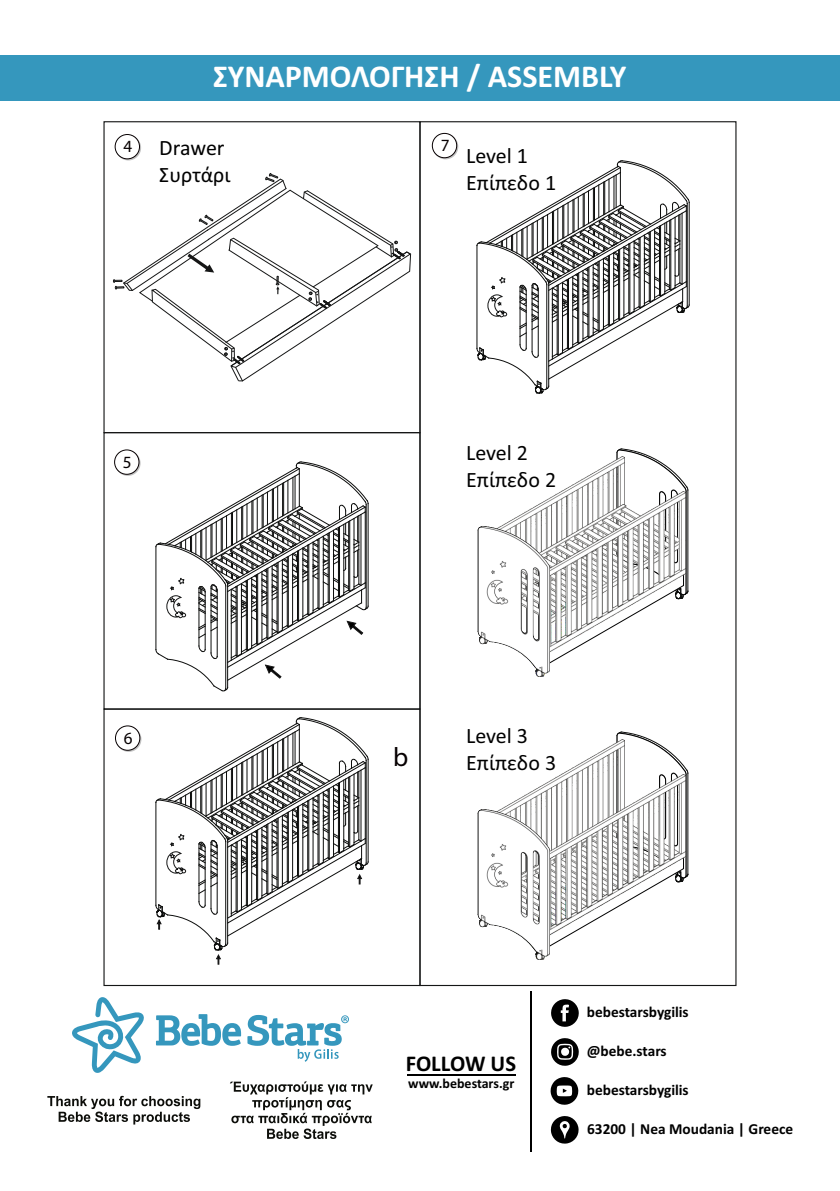
<style>
.page{position:relative;width:840px;height:1191px;background:#fff}
.page>*{position:absolute;margin:0;border:0;box-sizing:border-box;transform-origin:0 0}
.t1{font:700 32px "Calibri";color:#fff}
.t2{font:26.8px "Myriad Pro";color:#070002}
.t3{font:700 22.6px "Calibri";letter-spacing:-.005em;color:#000}
.t4{font:22px/27.6px "Calibri";color:#000}
.t5{font:17.2px "Myriad Pro";color:#070002}
.t6{font:700 15.4px "Calibri";color:#000}
.t7{font:700 14px "Calibri";color:#000}
</style>
<div class="page">
<div style="left:0;top:55px;width:839px;height:46px;background:#3597bd"></div>
<svg style="left:116px;top:135px;width:25px;height:25px"></svg>
<div style="left:115px;top:134px;width:24px;height:25px;background:#fff;border-radius:50%"></div>
<div style="left:115px;top:134px;width:25px;height:25px;border:1px solid #070002;border-radius:50%"></div>
<svg style="left:115px;top:450px;width:25px;height:26px"></svg>
<div style="left:114px;top:450px;width:25px;height:24px;background:#fff;border-radius:50%"></div>
<div style="left:114px;top:450px;width:25px;height:24px;border:1px solid #070002;border-radius:50%"></div>
<svg style="left:116px;top:726px;width:25px;height:26px"></svg>
<div style="left:115px;top:726px;width:25px;height:24px;background:#fff;border-radius:50%"></div>
<div style="left:115px;top:725px;width:25px;height:25px;border:1px solid #070002;border-radius:50%"></div>
<div style="left:103px;top:432px;width:317px;height:277px;border:1px solid #151616"></div>
<div style="left:103px;top:708px;width:317px;height:278px;border:1px solid #151616"></div>
<svg style="left:155px;top:717px;width:213px;height:247px"></svg>
<svg style="left:47px;top:1095px;width:153px;height:29px"></svg>
<svg style="left:230px;top:1081px;width:142px;height:58px"></svg>
<svg style="left:72px;top:997px;width:72px;height:76px"></svg>
<svg style="left:156px;top:1014px;width:85px;height:31px"></svg>
<svg style="left:247px;top:1015px;width:102px;height:46px"></svg>
<svg style="left:551px;top:999px;width:28px;height:28px"></svg>
<svg style="left:551px;top:1038px;width:28px;height:28px"></svg>
<svg style="left:550px;top:1077px;width:29px;height:28px"></svg>
<svg style="left:550px;top:1116px;width:29px;height:28px"></svg>
<hr style="left:407px;top:1074px;width:108px;height:1px;background:#000">
<hr style="left:529px;top:991px;width:2px;height:160px;background:#000">
<svg style="left:432px;top:134px;width:26px;height:25px"></svg>
<div style="left:432px;top:133px;width:24px;height:25px;background:#fff;border:1px solid #070002;border-radius:50%"></div>
<svg style="left:476px;top:160px;width:213px;height:234px"></svg>
<svg style="left:477px;top:731px;width:211px;height:224px"></svg>
<img style="left:544px;top:774px;width:140px;height:162px">
<img style="left:478px;top:810px;width:71px;height:149px">
<svg style="left:477px;top:448px;width:211px;height:224px"></svg>
<img style="left:487px;top:504px;width:198px;height:119px">
<img style="left:544px;top:491px;width:140px;height:162px">
<img style="left:478px;top:527px;width:71px;height:149px">
<svg style="left:113px;top:173px;width:298px;height:208px"></svg>
<svg style="left:155px;top:461px;width:213px;height:230px"></svg>
<p class="t5" style="left:123px;top:139px;width:10px">4</p>
<h1 class="t1" style="left:212px;top:63px;width:415px">ΣΥΝΑΡΜΟΛΟΓΗΣΗ / ASSEMBLY</h1>
<h3 class="t4" style="left:159px;top:136px;width:73px">Drawer<br>Συρτάρι</h3>
<p class="t5" style="left:440px;top:138px;width:10px">7</p>
<h3 class="t4" style="left:466px;top:144px;width:92px">Level 1<br>Επίπεδο 1</h3>
<p class="t5" style="left:123px;top:455px;width:10px">5</p>
<p class="t5" style="left:124px;top:731px;width:10px">6</p>
<h3 class="t4" style="left:466px;top:440px;width:92px">Level 2<br>Επίπεδο 2</h3>
<h2 class="t2" style="left:393px;top:745px;width:17px">b</h2>
<h3 class="t4" style="left:466px;top:723px;width:92px">Level 3<br>Επίπεδο 3</h3>
<h3 class="t3" style="left:405px;top:1054px;width:112px">FOLLOW US</h3>
<p class="t7" style="left:408px;top:1077px;width:108px">www.bebestars.gr</p>
<p class="t6" style="left:586px;top:1005px;width:103px">bebestarsbygilis</p>
<p class="t6" style="left:586px;top:1044px;width:81px">@bebe.stars</p>
<p class="t6" style="left:586px;top:1083px;width:103px">bebestarsbygilis</p>
<p class="t6" style="left:586px;top:1122px;width:207px">63200 | Nea Moudania | Greece</p>
</div>
